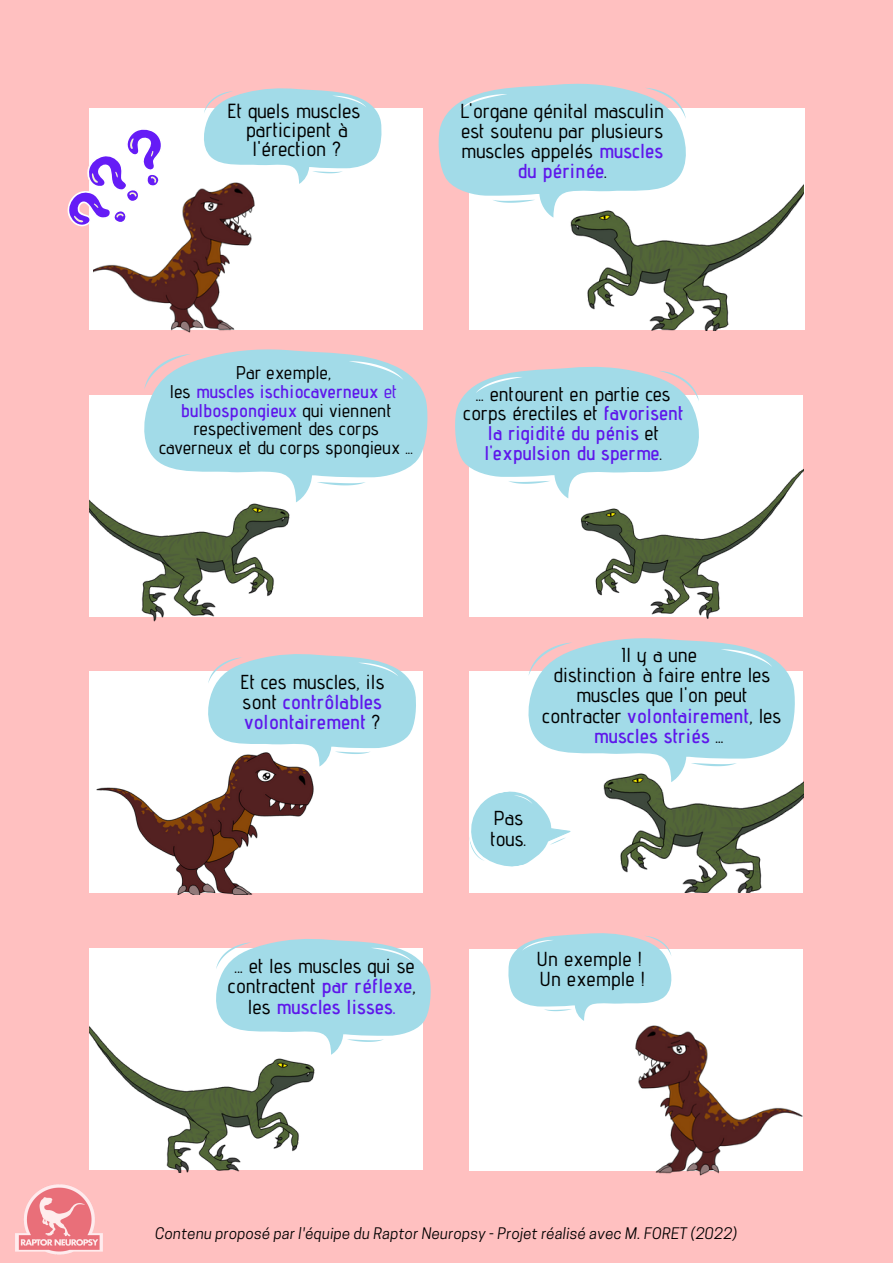
<style>
.page{position:relative;width:893px;height:1264px;background:#fff}
.page>*{position:absolute;margin:0;border:0;box-sizing:border-box;transform-origin:0 0}
.t1{font:500 20.4px/19px "Advent Pro";letter-spacing:.01em;color:#000;text-align:center}
.t2{font:500 20.25px/20.2px "Advent Pro";letter-spacing:.01em;color:#000;text-align:center}
.t3{font:600 20.25px/20.2px "Advent Pro";letter-spacing:.01em;color:#5e17eb}
.t4{font:600 19.8px/19.8px "Advent Pro";letter-spacing:.01em;color:#5e17eb;text-align:center}
.t5{font:500 18.45px/18.5px "Advent Pro";letter-spacing:.01em;color:#000;text-align:center}
.t6{font:italic 15px "Cooper Hewitt";letter-spacing:.015em;color:#000}
.s1{font-weight:600;color:#5e17eb}
.s2{color:#5e17eb}
.s3{font-weight:500;color:#000}
</style>
<div class="page">
<div style="left:0;top:0;width:892px;height:1262px;background:#ffc0c0"></div>
<div style="left:89px;top:109px;width:334px;height:220px;background:#fff"></div>
<svg style="left:204px;top:88px;width:177px;height:96px"></svg>
<div style="left:89px;top:395px;width:334px;height:221px;background:#fff"></div>
<svg style="left:145px;top:349px;width:282px;height:144px"></svg>
<div style="left:469px;top:395px;width:334px;height:221px;background:#fff"></div>
<svg style="left:455px;top:367px;width:244px;height:129px"></svg>
<div style="left:469px;top:109px;width:335px;height:220px;background:#fff"></div>
<img style="left:89px;top:450px;width:217px;height:172px">
<img style="left:565px;top:458px;width:238px;height:161px">
<svg style="left:438px;top:84px;width:248px;height:133px"></svg>
<img style="left:552px;top:153px;width:251px;height:177px">
<svg style="left:67px;top:129px;width:94px;height:98px"></svg>
<img style="left:93px;top:168px;width:172px;height:165px">
<div style="left:89px;top:671px;width:334px;height:221px;background:#fff"></div>
<svg style="left:208px;top:654px;width:208px;height:112px"></svg>
<div style="left:469px;top:671px;width:334px;height:221px;background:#fff"></div>
<img style="left:682px;top:782px;width:121px;height:110px">
<svg style="left:469px;top:638px;width:325px;height:235px"></svg>
<img style="left:91px;top:743px;width:225px;height:151px">
<div style="left:89px;top:948px;width:334px;height:221px;background:#fff"></div>
<svg style="left:216px;top:939px;width:214px;height:115px"></svg>
<img style="left:89px;top:1005px;width:243px;height:167px">
<div style="left:469px;top:949px;width:334px;height:221px;background:#fff"></div>
<img style="left:624px;top:1025px;width:179px;height:151px">
<svg style="left:508px;top:933px;width:163px;height:87px"></svg>
<img style="left:16px;top:1184px;width:86px;height:71px">
<p class="t1" style="left:227px;top:101px;width:135px">Et quels muscles participent à l'érection ?</p>
<p class="t2" style="left:460px;top:100px;width:206px">L'organe génital masculin est soutenu par plusieurs muscles appelés <span class="s1">muscles du périnée</span>.</p>
<p class="t5" style="left:159px;top:363px;width:255px">Par exemple,<br>les <span class="s1">muscles ischiocaverneux</span> <span class="s2">et </span><span class="s1">bulbospongieux</span> qui viennent respectivement des corps caverneux et du corps spongieux ...</p>
<p class="t4" style="left:463px;top:383px;width:222px"><span class="s3">... entourent en partie ces corps érectiles et</span> favorisent la rigidité du pénis <span class="s3">et </span>l'expulsion du sperme<span class="s3">.</span></p>
<p class="t3" style="left:240px;top:671px;width:146px"><span class="s3">Et ces muscles, ils sont</span> contrôlables volontairement <span class="s3">?</span></p>
<p class="t2" style="left:542px;top:644px;width:240px">Il y a une<br>distinction à faire entre les muscles que l'on peut contracter <span class="s1">volontairement</span>, les <span class="s1">muscles striés</span> ...</p>
<p class="t2" style="left:490px;top:808px;width:38px;text-align:left">Pas tous.</p>
<p class="t2" style="left:228px;top:955px;width:190px">... et les muscles qui se contractent <span class="s1">par réflexe</span>, les <span class="s1">muscles lisses.</span></p>
<p class="t2" style="left:536px;top:948px;width:110px;text-align:left">Un exemple !<br>Un exemple !</p>
<p class="t6" style="left:155px;top:1227px;width:583px">Contenu proposé par l'équipe du Raptor Neuropsy - Projet réalisé avec M. FORET (2022)</p>
</div>
